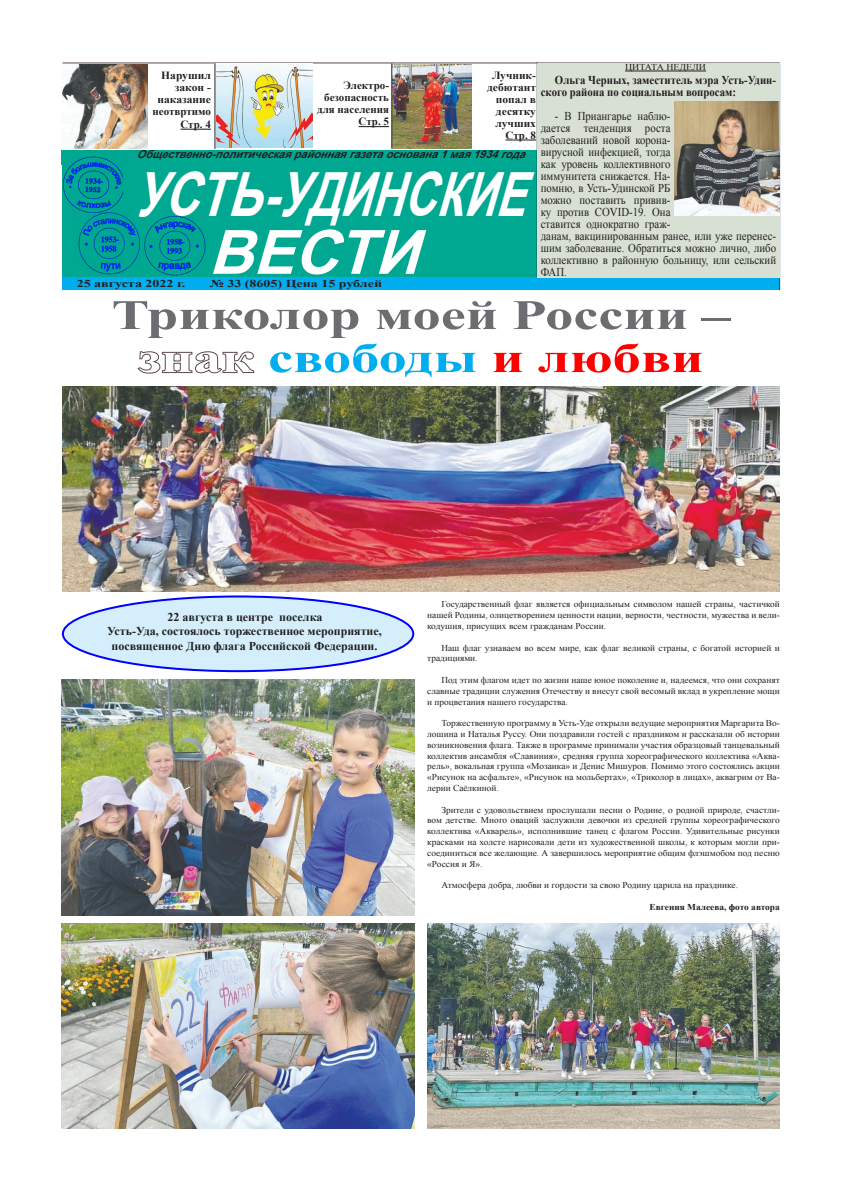
<style>
.page{position:relative;width:842px;height:1191px;background:#fff}
.page>*{position:absolute;margin:0;border:0;box-sizing:border-box;transform-origin:0 0}
.t1{font:italic 700 61px "Arial";color:#fff;scale:.79 1}
.t2{font:italic 700 61px "Arial";color:#fff}
.t3{font:700 42px "Times New Roman";color:#6c6d70;scale:1.34 1}
.t4{font:700 42px "Times New Roman";color:#00aeef;scale:1.34 1}
.Стиль_абзаца_1{font:12px/12px "Times New Roman";color:#231f20;scale:.9 1}
.Стиль_абзаца_1-2{font:700 12px "Times New Roman";color:#231f20}
.Стиль_абзаца_1-3{font:700 12px/12px "Times New Roman";color:#231f20;scale:.9 1}
.t5{font:italic 700 11px "Arial";color:#231f20}
.t6{font:700 11px/12px "Times New Roman";color:#231f20;text-align:right}
.t7{font:700 11px "Times New Roman";color:#231f20;scale:1.04 1}
.t8{font:700 11px/12px "Times New Roman";color:#231f20;text-align:right;scale:1.05 1}
.t9{font:700 10.5px "Times New Roman";color:#231f20;scale:1.33 1}
.t10{font:9px/10.8px "Times New Roman";color:#231f20;text-align:justify;scale:1.04 1}
.t11{font:700 9px "Times New Roman";color:#231f20;scale:1.04 1}
.t12{font:9px "Times New Roman";color:#231f20;scale:1.1 1}
.s1{color:#fff}
.s2{color:#f00}
</style>
<div class="page">
<div style="left:62px;top:161px;width:475px;height:117px;background:#00a891"></div>
<div style="left:62px;top:150px;width:476px;height:14px;background:#00a891"></div>
<div style="left:63px;top:277px;width:717px;height:13px;background:#00aeef"></div>
<img style="left:144px;top:216px;width:62px;height:59px">
<hr style="left:63px;top:62px;width:717px;height:1px;background:#5b4852">
<img style="left:78px;top:213px;width:62px;height:62px">
<hr style="left:779px;top:63px;width:1px;height:227px;background:#253f8e">
<hr style="left:359px;top:126px;width:30px;height:1px;background:#231f20">
<hr style="left:537px;top:62px;width:1px;height:215px;background:#231f20">
<div style="left:537px;top:64px;width:243px;height:214px;background:#d8dfd3"></div>
<hr style="left:625px;top:71px;width:81px;height:1px;background:#231f20">
<img style="left:63px;top:156px;width:60px;height:57px">
<img style="left:62px;top:65px;width:85px;height:84px">
<img style="left:216px;top:64px;width:97px;height:83px">
<img style="left:393px;top:65px;width:78px;height:84px">
<hr style="left:391px;top:63px;width:1px;height:86px;background:#231f20">
<hr style="left:506px;top:139px;width:30px;height:1px;background:#231f20">
<hr style="left:180px;top:129px;width:31px;height:1px;background:#231f20">
<hr style="left:214px;top:64px;width:1px;height:85px;background:#231f20">
<img style="left:63px;top:386px;width:717px;height:205px">
<img style="left:62px;top:923px;width:352px;height:205px">
<img style="left:62px;top:679px;width:352px;height:237px">
<img style="left:427px;top:923px;width:353px;height:205px">
<svg style="left:137px;top:351px;width:118px;height:23px"></svg>
<div style="left:63px;top:596px;width:350px;height:75px;background:#d4effb;border-radius:50%"></div>
<div style="left:62px;top:595px;width:352px;height:77px;border:2px solid #00f;border-radius:50%"></div>
<img style="left:675px;top:102px;width:105px;height:113px">
<p class="t12" style="left:625px;top:61px;width:75px">ЦИТАТА НЕДЕЛИ</p>
<p class="Стиль_абзаца_1-3" style="left:541px;top:74px;width:263px;text-indent:14px">Ольга Черных, заместитель мэра Усть-Удин&shy;ского района по социальным вопросам:</p>
<p class="Стиль_абзаца_1" style="left:541px;top:110px;width:263px;text-indent:14px">- В Приангарье наблю-<br>дается тенденция роста<br>заболеваний новой корона-<br>вирусной инфекцией, тогда<br>как уровень коллективного<br>иммунитета снижается. На-<br>помню, в Усть-Удинской РБ<br>можно поставить привив-<br>ку против COVID-19. Она<br>ставится однократно граж-<br>данам, вакцинированным ранее, или уже перенес&shy;шим заболевание. Обратиться можно лично, либо коллективно в районную больницу, или сельский<br>ФАП.</p>
<p class="t8" style="left:161px;top:69px;width:49px">Нарушил закон -</p>
<p class="t8" style="left:157px;top:93px;width:52px">наказание</p>
<p class="t6" style="left:152px;top:105px;width:60px">неотвртимо</p>
<p class="t6" style="left:180px;top:118px;width:32px">Стр. 4</p>
<p class="t7" style="left:492px;top:67px;width:44px">Лучник-</p>
<p class="t7" style="left:487px;top:79px;width:48px">дебютант</p>
<p class="t7" style="left:496px;top:91px;width:40px">попал в</p>
<p class="t7" style="left:496px;top:103px;width:40px">десятку</p>
<p class="t7" style="left:495px;top:115px;width:40px">лучших</p>
<p class="t6" style="left:506px;top:129px;width:32px">Стр. 8</p>
<p class="t6" style="left:344px;top:79px;width:47px">Электро-</p>
<p class="t6" style="left:317px;top:91px;width:73px">безопасность для населения</p>
<p class="t6" style="left:359px;top:115px;width:32px">Стр. 5</p>
<p class="t5" style="left:137px;top:147px;width:395px">Общественно-политическаярайоннаягазетаоснована1мая1934года</p>
<p class="t1" style="left:134px;top:154px;width:527px">УСТЬ-УДИНСКИЕ</p>
<p class="t2" style="left:208px;top:212px;width:236px">ВЕСТИ</p>
<p class="t9" style="left:77px;top:276px;width:83px">25 августа 2022 г.</p>
<p class="t9" style="left:210px;top:276px;width:131px">№ 33 (8605) Цена 15 рублей</p>
<p class="t3" style="left:112px;top:286px;width:463px">Триколор моей России –</p>
<p class="t4" style="left:138px;top:329px;width:423px"><span class="s1">знак</span> свободы <span class="s2">и любви</span></p>
<p class="Стиль_абзаца_1-2" style="left:168px;top:608px;width:156px">22 августа в центре поселка</p>
<p class="Стиль_абзаца_1-2" style="left:107px;top:623px;width:276px">Усть-Уда, состоялось торжественное мероприятие,</p>
<p class="Стиль_абзаца_1-2" style="left:111px;top:637px;width:267px">посвященное Дню флага Российской Федерации.</p>
<p class="t10" style="left:427px;top:599px;width:341px;text-indent:14px">Государственный флаг является официальным символом нашей страны, частичкой нашей Родины, олицетворением ценности нации, верности, честности, мужества и вели&shy;кодушия, присущих всем гражданам России.</p>
<p class="t10" style="left:427px;top:642px;width:341px;text-indent:14px">Наш флаг узнаваем во всем мире, как флаг великой страны, с богатой историей и традициями.</p>
<p class="t10" style="left:427px;top:674px;width:341px;text-indent:14px">Под этим флагом идет по жизни наше юное поколение и, надеемся, что они сохранят славные традиции служения Отечеству и внесут свой весомый вклад в укрепление мощи и процветания нашего государства.</p>
<p class="t10" style="left:427px;top:717px;width:341px;text-indent:14px">Торжественную программу в Усть-Уде открыли ведущие мероприятия Маргарита Во&shy;лошина и Наталья Руссу. Они поздравили гостей с праздником и рассказали об истории возникновения флага. Также в программе принимали участия образцовый танцевальный коллектив ансамбля «Славиния», средняя группа хореографического коллектива «Аква&shy;рель», вокальная группа «Мозаика» и Денис Мишуров. Помимо этого состоялись акции «Рисунок на асфальте», «Рисунок на мольбертах», «Триколор в лицах», аквагрим от Ва&shy;лерии Саёлкиной.</p>
<p class="t10" style="left:427px;top:804px;width:341px;text-indent:14px">Зрители с удовольствием прослушали песни о Родине, о родной природе, счастли&shy;вом детстве. Много оваций заслужили девочки из средней группы хореографического коллектива «Акварель», исполнившие танец с флагом России. Удивительные рисунки красками на холсте нарисовали дети из художественной школы, к которым могли при&shy;соединиться все желающие. А завершилось мероприятие общим флэшмобом под песню «Россия и Я».</p>
<p class="t10" style="left:441px;top:879px;width:287px">Атмосфера добра, любви и гордости за свою Родину царила на празднике.</p>
<p class="t11" style="left:649px;top:900px;width:127px">Евгения Малеева, фото автора</p>
</div>
